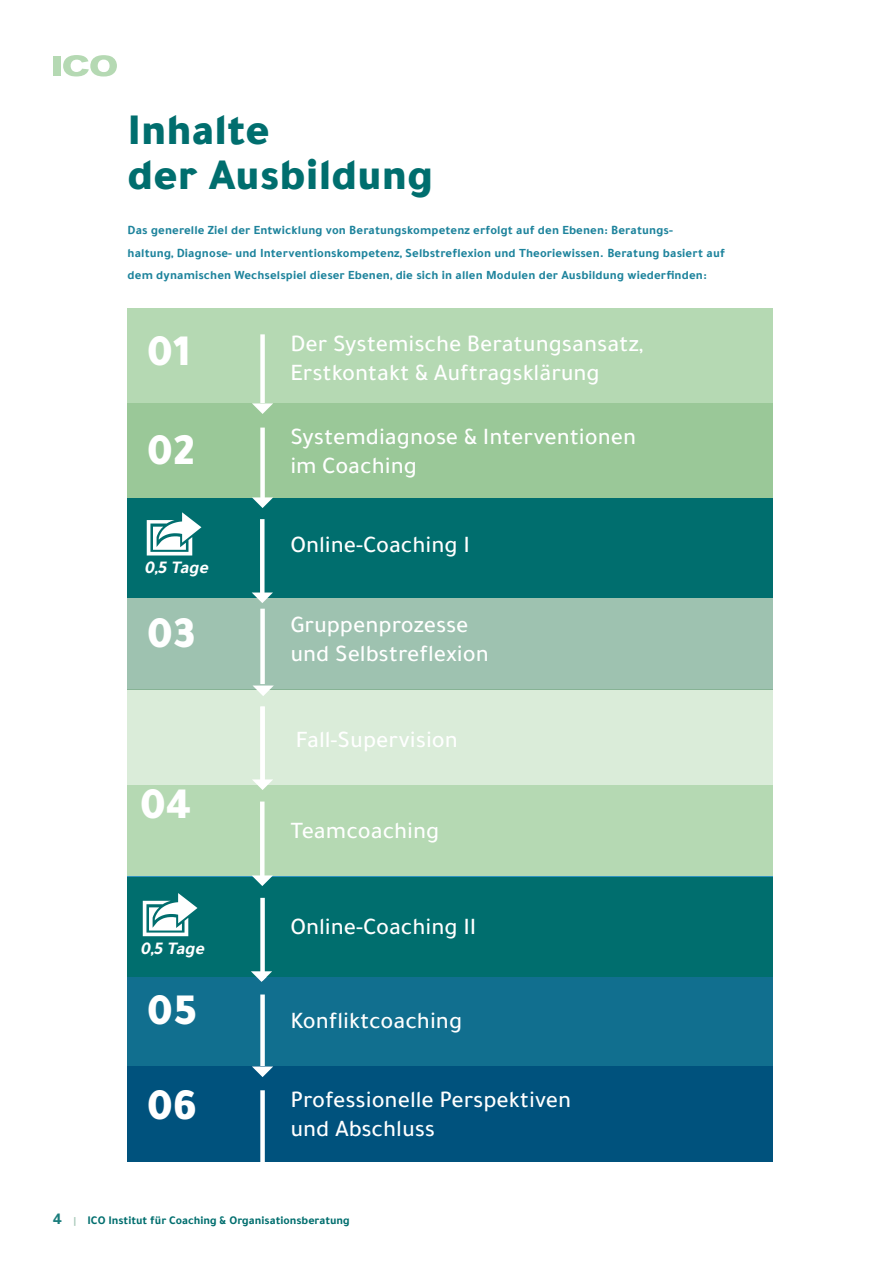
<style>
.page{position:relative;width:893px;height:1263px;background:#fff}
.page>*{position:absolute;margin:0;border:0;box-sizing:border-box;transform-origin:0 0}
.t1{font:900 45px/45px "Tajawal";color:#006e6e}
.t2{font:900 45px "Tajawal";color:#fff}
.t3{font:500 24px/28.8px "Tajawal";color:#fff}
.t4{font:italic 700 18px "Tajawal";color:#fff}
.t5{font:700 12.75px/22.5px "Tajawal";letter-spacing:.01em;color:#1d839c}
.t6{font:700 12px "Tajawal";color:#006e6e}
.s1{font-size:16.5px;color:#1a7d7c}
.s2{font-size:10.5px;color:#a7c8b8}
</style>
<div class="page">
<div style="left:53px;top:56px;width:7px;height:20px;background:#b5d9b3"></div>
<svg style="left:63px;top:55px;width:54px;height:21px"></svg>
<div style="left:128px;top:308px;width:645px;height:96px;background:#b5d9b3"></div>
<div style="left:260px;top:334px;width:5px;height:73px;background:#fff"></div>
<div style="left:127px;top:404px;width:646px;height:95px;background:#9ac898"></div>
<div style="left:128px;top:594px;width:645px;height:95px;background:#9ec2b0"></div>
<div style="left:127px;top:689px;width:646px;height:101px;background:#daecd9"></div>
<div style="left:127px;top:785px;width:646px;height:95px;background:#b5d9b3"></div>
<div style="left:260px;top:706px;width:5px;height:76px;background:#f3f9f3"></div>
<div style="left:128px;top:971px;width:645px;height:95px;background:#116f8f"></div>
<div style="left:260px;top:994px;width:5px;height:76px;background:#fff"></div>
<div style="left:128px;top:1066px;width:645px;height:96px;background:#00527d"></div>
<div style="left:260px;top:1090px;width:5px;height:76px;background:#fff"></div>
<svg style="left:252px;top:403px;width:21px;height:11px"></svg>
<svg style="left:252px;top:1066px;width:21px;height:11px"></svg>
<div style="left:127px;top:498px;width:646px;height:99px;background:#006e6e"></div>
<div style="left:260px;top:519px;width:5px;height:75px;background:#fff"></div>
<div style="left:260px;top:428px;width:5px;height:72px;background:#fff"></div>
<svg style="left:252px;top:497px;width:21px;height:11px"></svg>
<svg style="left:252px;top:592px;width:21px;height:11px"></svg>
<div style="left:127px;top:877px;width:646px;height:100px;background:#006e6e"></div>
<div style="left:260px;top:801px;width:5px;height:76px;background:#fff"></div>
<svg style="left:252px;top:779px;width:21px;height:11px"></svg>
<svg style="left:252px;top:875px;width:21px;height:11px"></svg>
<div style="left:260px;top:898px;width:5px;height:75px;background:#fff"></div>
<div style="left:260px;top:609px;width:5px;height:75px;background:#fff"></div>
<div style="left:260px;top:707px;width:5px;height:75px;background:#fff"></div>
<svg style="left:253px;top:685px;width:21px;height:11px"></svg>
<svg style="left:251px;top:970px;width:21px;height:12px"></svg>
<h1 class="t1" style="left:128px;top:105px;width:307px">Inhalte<br>der Ausbildung</h1>
<p class="t5" style="left:128px;top:219px;width:599px">Das generelle Ziel der Entwicklung von Beratungskompetenz erfolgt auf den Ebenen: Beratungs-<br>haltung, Diagnose- und Interventionskompetenz, Selbstreflexion und Theoriewissen. Beratung basiert auf dem dynamischen Wechselspiel dieser Ebenen, die sich in allen Modulen der Ausbildung wiederfinden:</p>
<h1 class="t2" style="left:147px;top:312px;width:46px">01</h1>
<h2 class="t3" style="left:290px;top:329px;width:355px">Der Systemische Beratungsansatz,<br>Erstkontakt &amp; Auftragsklärung</h2>
<h1 class="t2" style="left:147px;top:411px;width:50px">02</h1>
<h2 class="t3" style="left:290px;top:422px;width:347px">Systemdiagnose &amp; Interventionen im Coaching</h2>
<h3 class="t4" style="left:144px;top:554px;width:70px">0,5 Tage</h3>
<h2 class="t3" style="left:290px;top:529px;width:181px">Online-Coaching I</h2>
<h1 class="t2" style="left:147px;top:593px;width:50px">03</h1>
<h2 class="t3" style="left:290px;top:610px;width:200px">Gruppenprozesse und Selbstreflexion</h2>
<h1 class="t2" style="left:140px;top:765px;width:52px">04</h1>
<h3 class="t4" style="left:140px;top:935px;width:70px">0,5 Tage</h3>
<h1 class="t2" style="left:147px;top:971px;width:52px">05</h1>
<h2 class="t3" style="left:296px;top:725px;width:164px">Fall-Supervision</h2>
<h2 class="t3" style="left:290px;top:816px;width:151px">Teamcoaching</h2>
<h2 class="t3" style="left:290px;top:911px;width:188px">Online-Coaching II</h2>
<h2 class="t3" style="left:290px;top:1006px;width:173px">Konfliktcoaching</h2>
<h1 class="t2" style="left:147px;top:1066px;width:52px">06</h1>
<h2 class="t3" style="left:290px;top:1085px;width:282px">Professionelle Perspektiven und Abschluss</h2>
<p class="t6" style="left:53px;top:1211px;width:299px"><span class="s1">4</span> <span class="s2">|</span> ICO Institut für Coaching &amp; Organisationsberatung</p>
</div>
